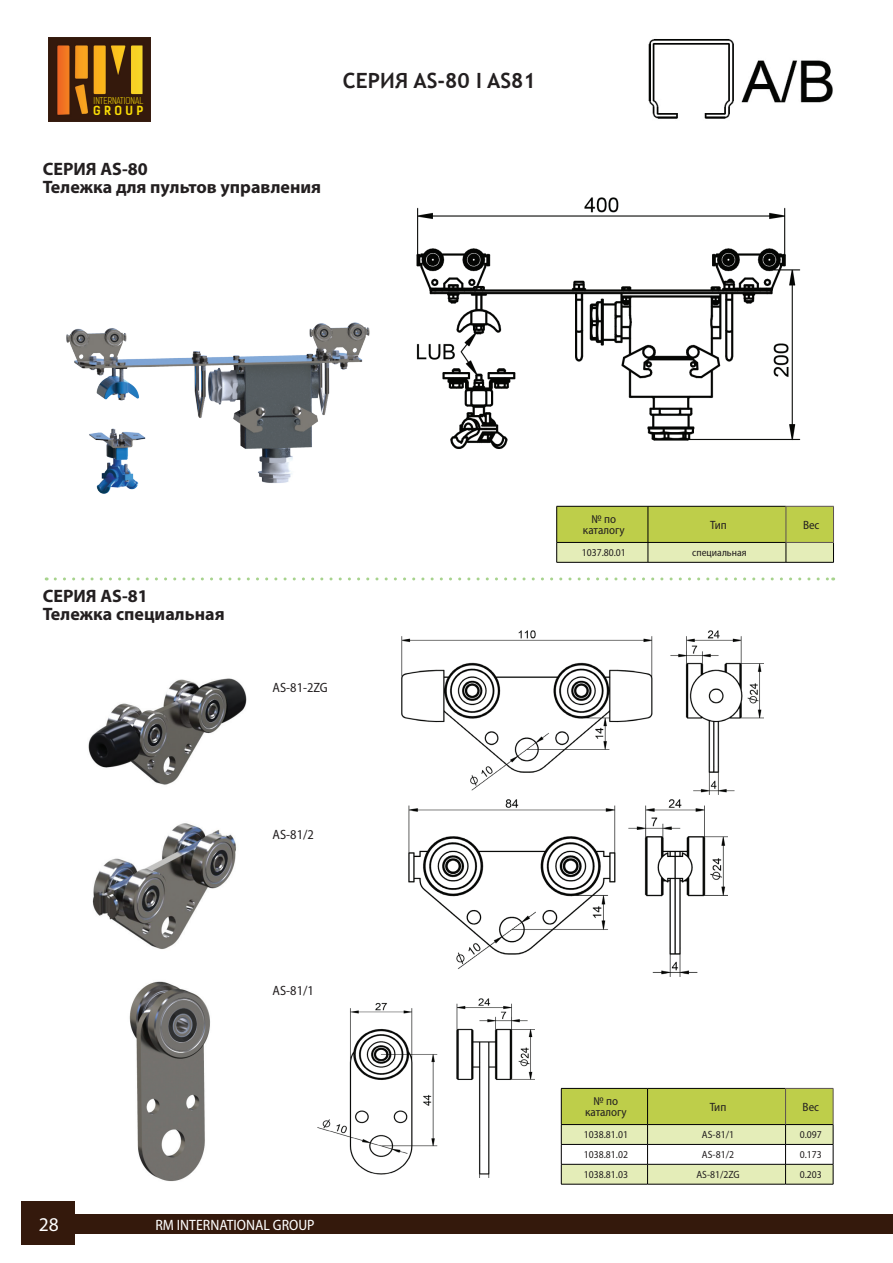
<style>
.page{position:relative;width:893px;height:1263px;background:#fff}
.page>*{position:absolute;margin:0;border:0;box-sizing:border-box;transform-origin:0 0}
.t1{font:700 21px "Trebuchet MS";color:#231f20}
.t2{font:19.5px "Myriad Pro";color:#fff}
.t3{font:700 18px/18px "Myriad Pro";color:#231f20}
.t4{font:semi-condensed 15px "Myriad Pro";color:#fff}
.t5{font:semi-condensed 13.5px "Myriad Pro";color:#231f20}
.t6{font:semi-condensed 12px/10.5px "Myriad Pro";color:#231f20;text-align:center}
.t7{font:700 12px "Kelson Sans";letter-spacing:.28em;color:#fadd06}
.t8{font:semi-condensed 10.5px "Myriad Pro";color:#231f20}
.t9{font:300 9px "Kelson Sans";color:#fadd06}
</style>
<div class="page">
<div style="left:64px;top:1214px;width:829px;height:20px;background:#34190c"></div>
<img style="left:48px;top:38px;width:102px;height:83px">
<div style="left:22px;top:1202px;width:53px;height:43px;background:#34190c"></div>
<img style="left:648px;top:39px;width:185px;height:80px">
<img style="left:129px;top:981px;width:81px;height:201px">
<img style="left:88px;top:678px;width:159px;height:107px">
<img style="left:92px;top:823px;width:145px;height:126px">
<img style="left:66px;top:322px;width:304px;height:172px">
<img style="left:416px;top:198px;width:385px;height:251px">
<img style="left:402px;top:630px;width:361px;height:165px">
<img style="left:409px;top:799px;width:318px;height:178px">
<img style="left:318px;top:998px;width:217px;height:180px">
<svg style="left:55px;top:577px;width:779px;height:3px"></svg>
<svg style="left:556px;top:506px;width:278px;height:56px;background:#c2cf6c"></svg>
<hr style="left:556px;top:562px;width:92px;height:1px;background:#000">
<hr style="left:648px;top:562px;width:138px;height:1px;background:#000">
<hr style="left:786px;top:562px;width:48px;height:1px;background:#000">
<hr style="left:786px;top:506px;width:48px;height:1px;background:#5c5351">
<hr style="left:786px;top:506px;width:1px;height:36px;background:#5c5351">
<hr style="left:833px;top:506px;width:1px;height:36px;background:#5c5351">
<hr style="left:786px;top:542px;width:48px;height:1px;background:#5c5351">
<svg style="left:561px;top:1088px;width:273px;height:96px"></svg>
<hr style="left:561px;top:1184px;width:87px;height:1px;background:#000">
<hr style="left:648px;top:1184px;width:137px;height:1px;background:#000">
<hr style="left:785px;top:1164px;width:48px;height:1px;background:#000">
<hr style="left:785px;top:1184px;width:48px;height:1px;background:#000">
<hr style="left:785px;top:1124px;width:48px;height:1px;background:#000">
<hr style="left:785px;top:1088px;width:48px;height:1px;background:#5c5351">
<hr style="left:785px;top:1088px;width:1px;height:36px;background:#5c5351">
<hr style="left:833px;top:1088px;width:1px;height:36px;background:#5c5351">
<p class="t9" style="left:94px;top:95px;width:51px">INTERNATIONAL</p>
<p class="t7" style="left:93px;top:103px;width:52px">GROUP</p>
<h3 class="t3" style="left:43px;top:159px;width:280px">СЕРИЯ AS-80<br>Тележка для пультов управления</h3>
<h1 class="t1" style="left:343px;top:67px;width:195px">СЕРИЯ AS-80 I AS81</h1>
<h3 class="t3" style="left:43px;top:586px;width:183px">СЕРИЯ AS-81<br>Тележка специальная</h3>
<p class="t5" style="left:273px;top:679px;width:57px">AS-81-2ZG</p>
<p class="t5" style="left:273px;top:826px;width:43px">AS-81/2</p>
<p class="t5" style="left:273px;top:982px;width:43px">AS-81/1</p>
<h2 class="t2" style="left:39px;top:1212px;width:22px">28</h2>
<h3 class="t4" style="left:155px;top:1216px;width:161px">RM INTERNATIONAL GROUP</h3>
<p class="t6" style="left:583px;top:514px;width:43px">№ по каталогу</p>
<p class="t6" style="left:710px;top:519px;width:18px">Тип</p>
<p class="t6" style="left:803px;top:519px;width:18px">Вес</p>
<p class="t8" style="left:582px;top:546px;width:46px">1037.80.01</p>
<p class="t8" style="left:692px;top:546px;width:56px">специальная</p>
<p class="t6" style="left:585px;top:1096px;width:43px">№ по каталогу</p>
<p class="t6" style="left:710px;top:1101px;width:18px">Тип</p>
<p class="t6" style="left:803px;top:1101px;width:18px">Вес</p>
<p class="t8" style="left:584px;top:1128px;width:46px">1038.81.01</p>
<p class="t8" style="left:702px;top:1128px;width:34px">AS-81/1</p>
<p class="t8" style="left:800px;top:1128px;width:24px">0.097</p>
<p class="t8" style="left:584px;top:1148px;width:46px">1038.81.02</p>
<p class="t8" style="left:702px;top:1148px;width:34px">AS-81/2</p>
<p class="t8" style="left:800px;top:1148px;width:24px">0.173</p>
<p class="t8" style="left:584px;top:1168px;width:46px">1038.81.03</p>
<p class="t8" style="left:696px;top:1168px;width:45px">AS-81/2ZG</p>
<p class="t8" style="left:800px;top:1168px;width:24px">0.203</p>
</div>
